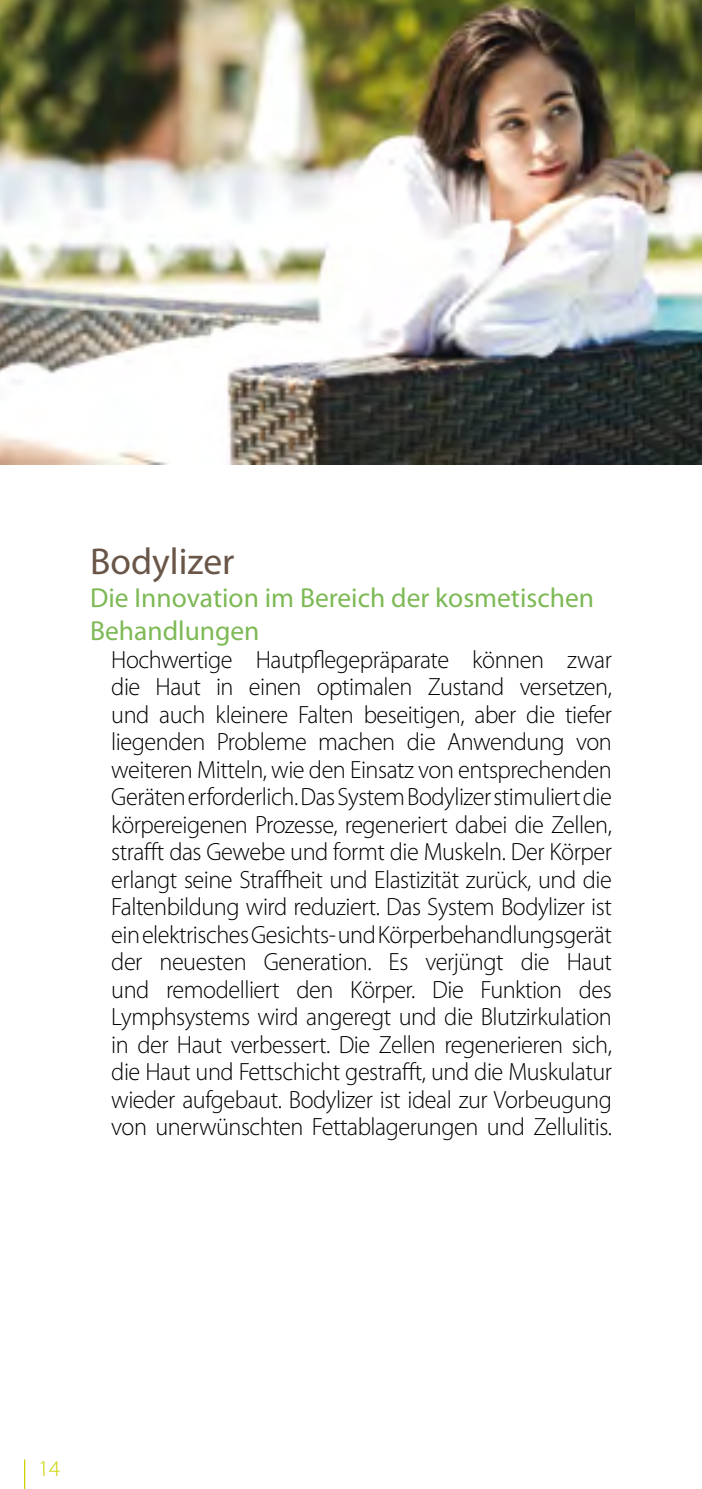
<style>
.page{position:relative;width:702px;height:1489px;background:#fff}
.page>*{position:absolute;margin:0;border:0;box-sizing:border-box;transform-origin:0 0}
.t1{font:37.5px "Myriad Pro";color:#6a5648}
.t2{font:27.5px/33px "Myriad Pro";color:#7db955}
.t3{font:300 25px/27.5px "Myriad Pro";letter-spacing:-.02em;color:#000;text-align:justify}
.t4{font:300 22.5px "Myriad Pro";color:#cbd300}
</style>
<div class="page">
<svg style="left:24px;top:1459px;width:1px;height:29px"></svg>
<img style="left:0;top:0;width:702px;height:465px">
<h1 class="t1" style="left:90px;top:538px;width:146px">Bodylizer</h1>
<p class="t2" style="left:90px;top:581px;width:505px">Die Innovation im Bereich der kosmetischen<br>Behandlungen</p>
<p class="t3" style="left:111px;top:645px;width:502px">Hochwertige Hautpflegepräparate können zwar die Haut in einen optimalen Zustand versetzen, und auch kleinere Falten beseitigen, aber die tiefer liegenden Probleme machen die Anwendung von weiteren Mitteln, wie den Einsatz von entsprechenden Geräten erforderlich. Das System Bodylizer stimuliert die körpereigenen Prozesse, regeneriert dabei die Zellen, strafft das Gewebe und formt die Muskeln. Der Körper erlangt seine Straffheit und Elastizität zurück, und die Faltenbildung wird reduziert. Das System Bodylizer ist ein elektrisches Gesichts- und Körperbehandlungsgerät der neuesten Generation. Es verjüngt die Haut und remodelliert den Körper. Die Funktion des Lymphsystems wird angeregt und die Blutzirkulation in der Haut verbessert. Die Zellen regenerieren sich, die Haut und Fettschicht gestrafft, und die Muskulatur wieder aufgebaut. Bodylizer ist ideal zur Vorbeugung von unerwünschten Fettablagerungen und Zellulitis.</p>
<p class="t4" style="left:38px;top:1455px;width:23px">14</p>
</div>
